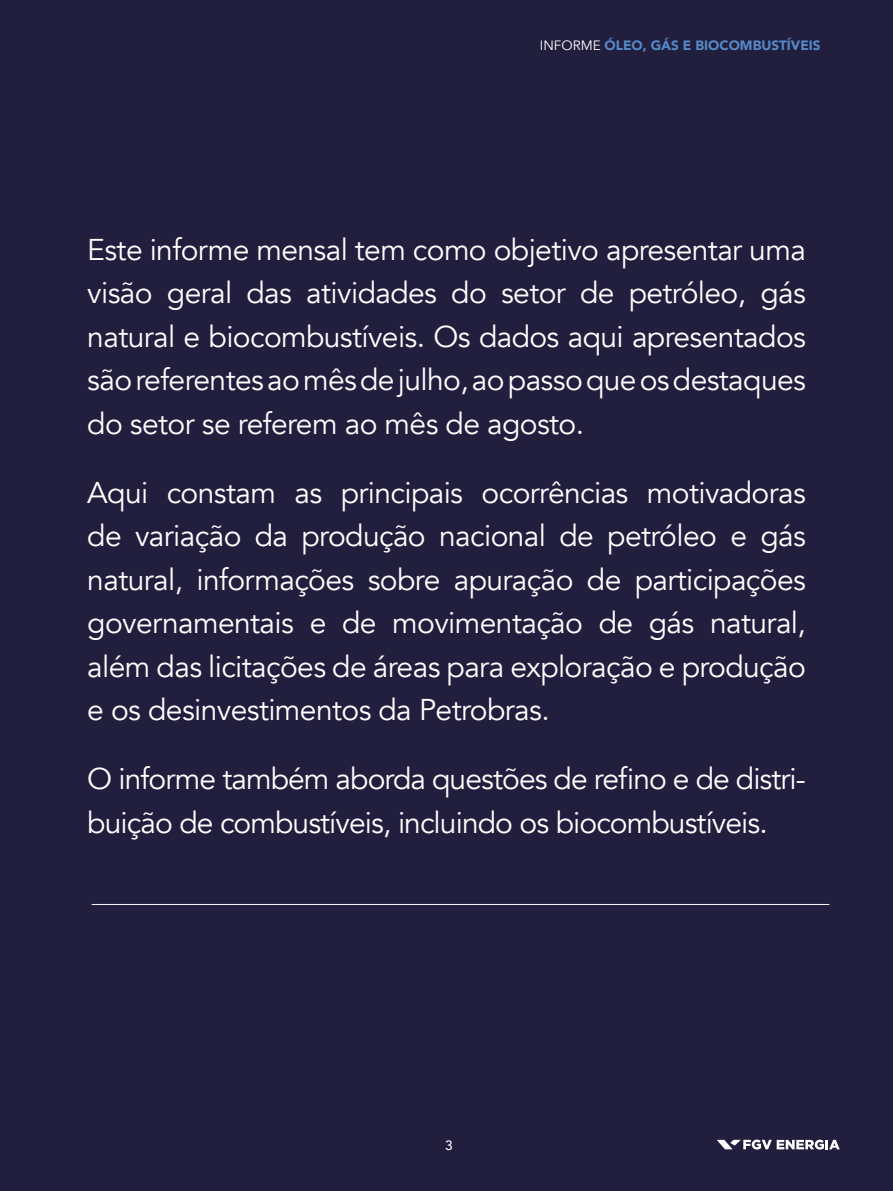
<style>
.page{position:relative;width:893px;height:1191px;background:#fff}
.page>*{position:absolute;margin:0;border:0;box-sizing:border-box;transform-origin:0 0}
.t1{font:30px/43.5px "Avenir";letter-spacing:-.02em;color:#fff;text-align:justify}
.t2{font:900 13.5px "Avenir";color:#5589c7}
.t3{font:500 13.5px "Avenir";color:#fff}
.s1{font-weight:400;color:#fff}
</style>
<div class="page">
<div style="left:0;top:0;width:893px;height:1172px;background:#211e3e"></div>
<hr style="left:92px;top:904px;width:737px;height:1px;background:#fff">
<svg style="left:0;top:1139px;width:893px;height:52px"></svg>
<p class="t2" style="left:540px;top:34px;width:282px"><span class="s1">INFORME</span> ÓLEO, GÁS E BIOCOMBUSTÍVEIS</p>
<p class="t1" style="left:87px;top:228px;width:720px">Este informe mensal tem como objetivo apresentar uma visão geral das atividades do setor de petróleo, gás natural e biocombustíveis. Os dados aqui apresentados são referentes ao mês de julho, ao passo que os destaques do setor se referem ao mês de agosto.</p>
<p class="t1" style="left:87px;top:471px;width:720px">Aqui constam as principais ocorrências motivadoras de variação da produção nacional de petróleo e gás natural, informações sobre apuração de participações governamentais e de movimentação de gás natural, além das licitações de áreas para exploração e produção e os desinvestimentos da Petrobras.</p>
<p class="t1" style="left:87px;top:757px;width:720px">O informe também aborda questões de refino e de distri&shy;buição de combustíveis, incluindo os biocombustíveis.</p>
<p class="t3" style="left:445px;top:1133px;width:9px">3</p>
</div>
